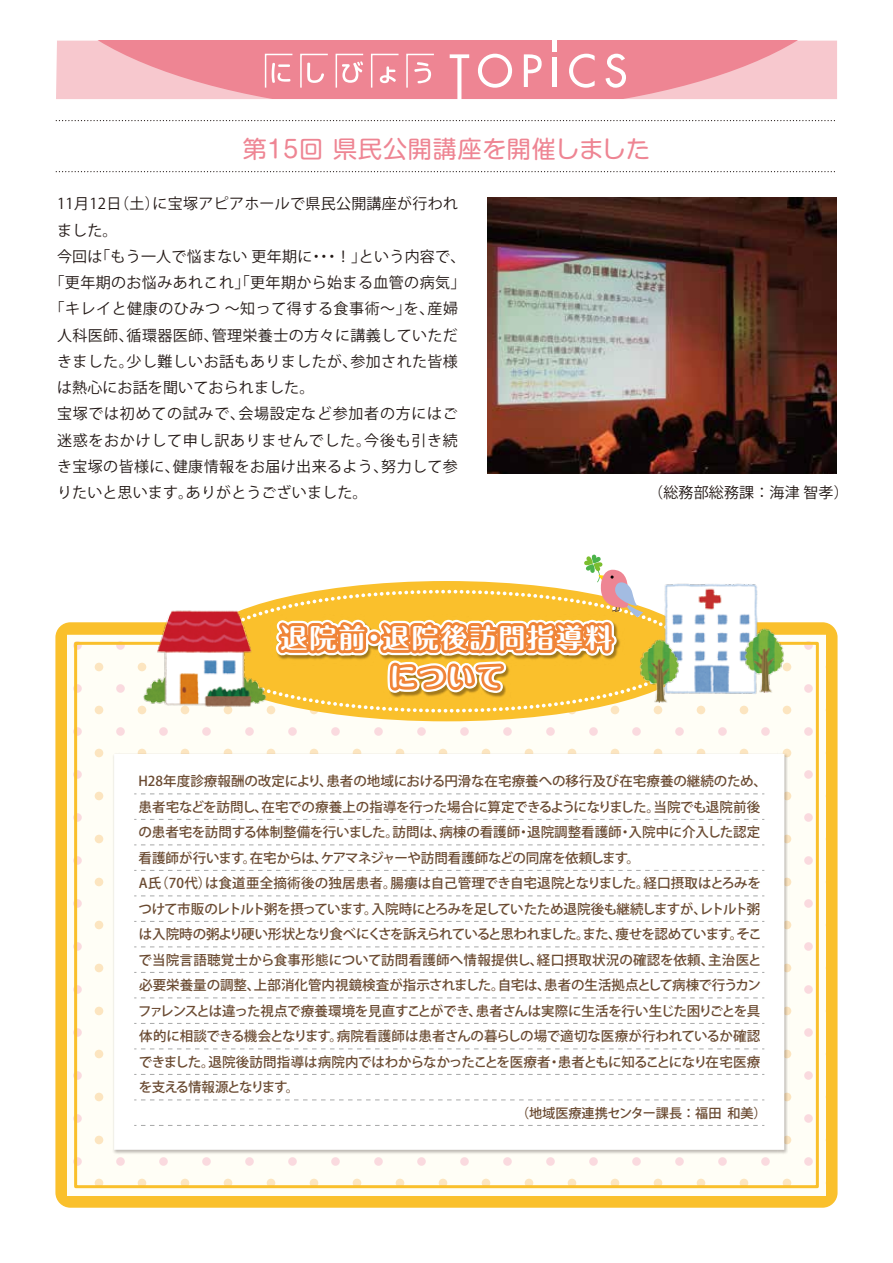
<style>
.page{position:relative;width:893px;height:1263px;background:#fff}
.page>*{position:absolute;margin:0;border:0;box-sizing:border-box;transform-origin:0 0}
.t1{font:700 27px/39px "Maru Fo Pro";letter-spacing:.07em;color:#fff;text-align:center}
.t2{font:24px "Shin M Go Pro";letter-spacing:.04em;color:#ee8593}
.t3{font:15px "Koz Go Pro";letter-spacing:.03em;color:#221815}
.t4{font:15px "Koz Go Pro";letter-spacing:.05em;color:#221815}
.t5{font:15px "Koz Go Pro";letter-spacing:.01em;color:#221815}
.t6{font:500 13.5px/25.5px "Koz Go Pr 6 N";letter-spacing:-.015em;color:#6a4a31}
.t7{font:500 13.2px "Koz Go Pr 6 N";color:#6a4a31}
</style>
<div class="page">
<div style="left:55px;top:622px;width:782px;height:586px;background:#fac02c;border-radius:15px"></div>
<svg style="left:67px;top:635px;width:759px;height:560px;background:#fef8e8"></svg>
<img style="left:112px;top:751px;width:678px;height:404px">
<div style="left:114px;top:754px;width:670px;height:396px;background:#fff"></div>
<svg style="left:134px;top:793px;width:630px;height:1px"></svg>
<svg style="left:134px;top:819px;width:630px;height:1px"></svg>
<svg style="left:134px;top:844px;width:630px;height:1px"></svg>
<svg style="left:134px;top:870px;width:630px;height:1px"></svg>
<svg style="left:134px;top:895px;width:630px;height:1px"></svg>
<svg style="left:134px;top:921px;width:630px;height:1px"></svg>
<svg style="left:134px;top:946px;width:630px;height:1px"></svg>
<svg style="left:134px;top:972px;width:630px;height:1px"></svg>
<svg style="left:134px;top:997px;width:630px;height:1px"></svg>
<svg style="left:134px;top:1023px;width:630px;height:1px"></svg>
<svg style="left:134px;top:1048px;width:630px;height:1px"></svg>
<svg style="left:134px;top:1074px;width:630px;height:1px"></svg>
<svg style="left:134px;top:1099px;width:630px;height:1px"></svg>
<svg style="left:134px;top:1125px;width:630px;height:1px"></svg>
<div style="left:193px;top:581px;width:506px;height:140px;background:#fac02c;border-radius:50%"></div>
<img style="left:660px;top:583px;width:101px;height:113px">
<img style="left:743px;top:627px;width:43px;height:67px">
<img style="left:643px;top:637px;width:38px;height:68px">
<svg style="left:268px;top:554px;width:375px;height:156px"></svg>
<img style="left:141px;top:607px;width:128px;height:101px">
<svg style="left:56px;top:41px;width:780px;height:58px;background:#f19faa"></svg>
<svg style="left:56px;top:120px;width:779px;height:1px"></svg>
<svg style="left:56px;top:171px;width:779px;height:1px"></svg>
<img style="left:488px;top:197px;width:348px;height:276px">
<h2 class="t2" style="left:243px;top:129px;width:409px">第15回 県民公開講座を開催しました</h2>
<p class="t3" style="left:57px;top:194px;width:403px">11月12日（土）に宝塚アピアホールで県民公開講座が行われ</p>
<p class="t3" style="left:57px;top:220px;width:62px">ました。</p>
<p class="t3" style="left:57px;top:247px;width:410px">今回は「もう一人で悩まない 更年期に・・・！」という内容で、</p>
<p class="t3" style="left:50px;top:273px;width:417px">「更年期のお悩みあれこれ」「更年期から始まる血管の病気」</p>
<p class="t3" style="left:50px;top:299px;width:410px">「キレイと健康のひみつ ～知って得する食事術～」を、産婦</p>
<p class="t3" style="left:57px;top:325px;width:402px">人科医師、循環器医師、管理栄養士の方々に講義していただ</p>
<p class="t3" style="left:57px;top:352px;width:402px">きました。少し難しいお話もありましたが、参加された皆様</p>
<p class="t5" style="left:57px;top:378px;width:259px">は熱心にお話を聞いておられました。</p>
<p class="t4" style="left:57px;top:404px;width:402px">宝塚では初めての試みで、会場設定など参加者の方にはご</p>
<p class="t4" style="left:57px;top:430px;width:402px">迷惑をおかけして申し訳ありませんでした。今後も引き続</p>
<p class="t3" style="left:57px;top:457px;width:402px">き宝塚の皆様に、健康情報をお届け出来るよう、努力して参</p>
<p class="t5" style="left:57px;top:483px;width:312px">りたいと思います。ありがとうございました。</p>
<p class="t5" style="left:648px;top:483px;width:202px">（総務部総務課：海津 智孝）</p>
<h1 class="t1" style="left:281px;top:615px;width:333px">退院前・退院後訪問指導料について</h1>
<p class="t6" style="left:138px;top:769px;width:630px">H28年度診療報酬の改定により、患者の地域における円滑な在宅療養への移行及び在宅療養の継続のため、患者宅などを訪問し、在宅での療養上の指導を行った場合に算定できるようになりました。当院でも退院前後の患者宅を訪問する体制整備を行いました。訪問は、病棟の看護師・退院調整看護師・入院中に介入した認定看護師が行います。在宅からは、ケアマネジャーや訪問看護師などの同席を依頼します。<br>A氏（70代）は食道亜全摘術後の独居患者。腸瘻は自己管理でき自宅退院となりました。経口摂取はとろみをつけて市販のレトルト粥を摂っています。入院時にとろみを足していたため退院後も継続しますが、レトルト粥は入院時の粥より硬い形状となり食べにくさを訴えられていると思われました。また、痩せを認めています。そこで当院言語聴覚士から食事形態について訪問看護師へ情報提供し、経口摂取状況の確認を依頼、主治医と必要栄養量の調整、上部消化管内視鏡検査が指示されました。自宅は、患者の生活拠点として病棟で行うカンファレンスとは違った視点で療養環境を見直すことができ、患者さんは実際に生活を行い生じた困りごとを具体的に相談できる機会となります。病院看護師は患者さんの暮らしの場で適切な医療が行われているか確認できました。退院後訪問指導は病院内ではわからなかったことを医療者・患者ともに知ることになり在宅医療を支える情報源となります。</p>
<p class="t7" style="left:516px;top:1106px;width:252px">（地域医療連携センター課長：福田 和美）</p>
</div>
